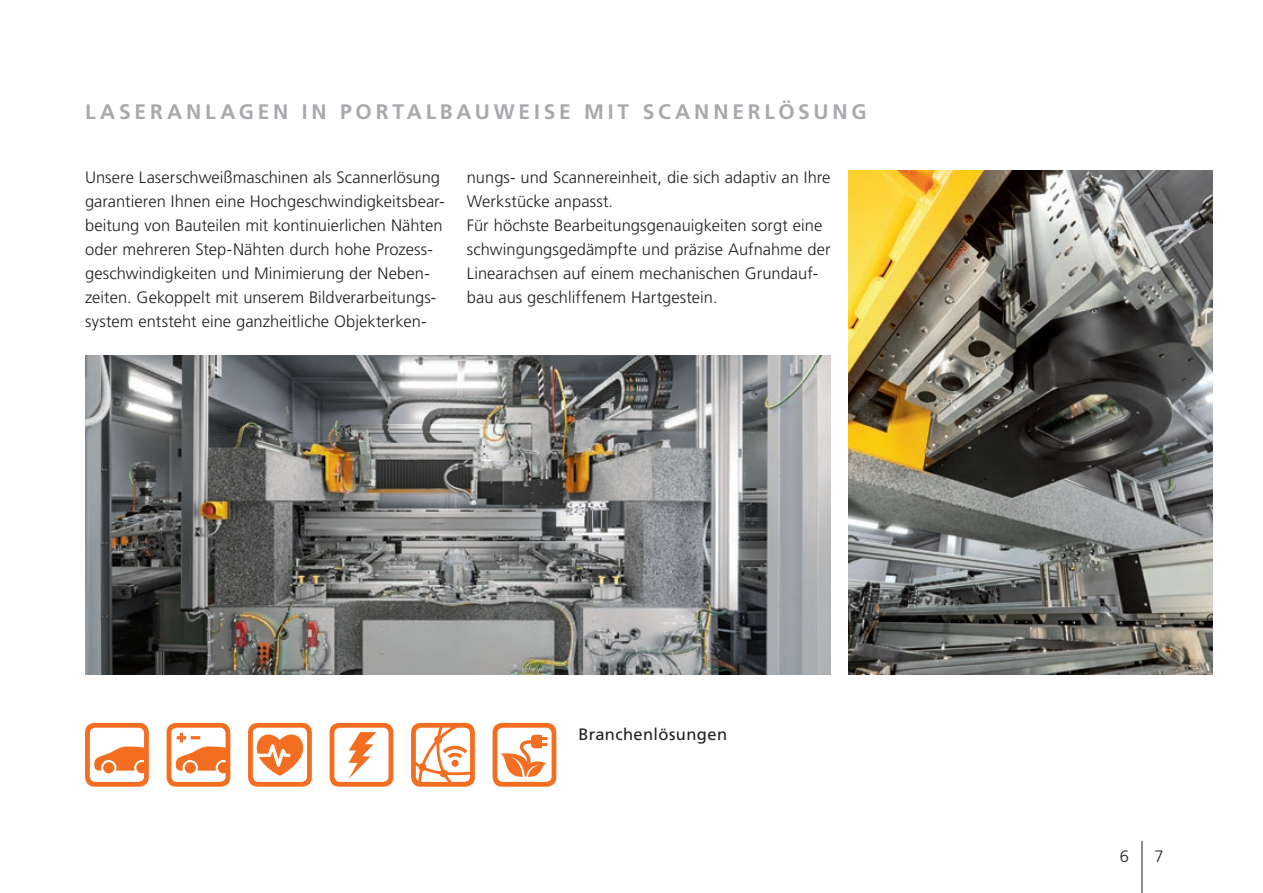
<style>
.page{position:relative;width:1263px;height:893px;background:#fff}
.page>*{position:absolute;margin:0;border:0;box-sizing:border-box;transform-origin:0 0}
.t1{font:700 21px "Frutiger";letter-spacing:.18em;color:#a8a9ad}
.t2{font:300 16.5px/24px "Frutiger";letter-spacing:.005em;color:#231f20}
.t3{font:16.5px "Frutiger";letter-spacing:.025em;color:#231f20}
</style>
<div class="page">
<img style="left:85px;top:355px;width:746px;height:319px">
<img style="left:848px;top:170px;width:364px;height:504px">
<svg style="left:248px;top:723px;width:64px;height:64px"></svg>
<svg style="left:330px;top:723px;width:63px;height:64px"></svg>
<svg style="left:411px;top:723px;width:64px;height:64px"></svg>
<svg style="left:493px;top:723px;width:63px;height:64px"></svg>
<svg style="left:167px;top:723px;width:63px;height:64px"></svg>
<svg style="left:85px;top:723px;width:64px;height:64px"></svg>
<hr style="left:1142px;top:841px;width:1px;height:52px;background:#231f20">
<p class="t1" style="left:85px;top:99px;width:783px">LASERANLAGEN IN PORTALBAUWEISE MIT SCANNERLÖSUNG</p>
<p class="t2" style="left:85px;top:165px;width:361px">Unsere Laserschweißmaschinen als Scannerlösung garantieren Ihnen eine Hochgeschwindigkeitsbear&shy;beitung von Bauteilen mit kontinuierlichen Nähten oder mehreren Step-Nähten durch hohe Prozess&shy;geschwindigkeiten und Minimierung der Neben&shy;zeiten. Gekoppelt mit unserem Bildverarbeitungs&shy;system entsteht eine ganzheitliche Objekterken-</p>
<p class="t2" style="left:467px;top:165px;width:365px">nungs- und Scannereinheit, die sich adaptiv an Ihre<br>Werkstücke anpasst.</p>
<p class="t2" style="left:467px;top:213px;width:365px">Für höchste Bearbeitungsgenauigkeiten sorgt eine schwingungsgedämpfte und präzise Aufnahme der Linearachsen auf einem mechanischen Grundauf&shy;bau aus geschliffenem Hartgestein.</p>
<p class="t3" style="left:578px;top:724px;width:150px">Branchenlösungen</p>
<p class="t2" style="left:1120px;top:844px;width:11px">6</p>
<p class="t2" style="left:1154px;top:844px;width:11px">7</p>
</div>
